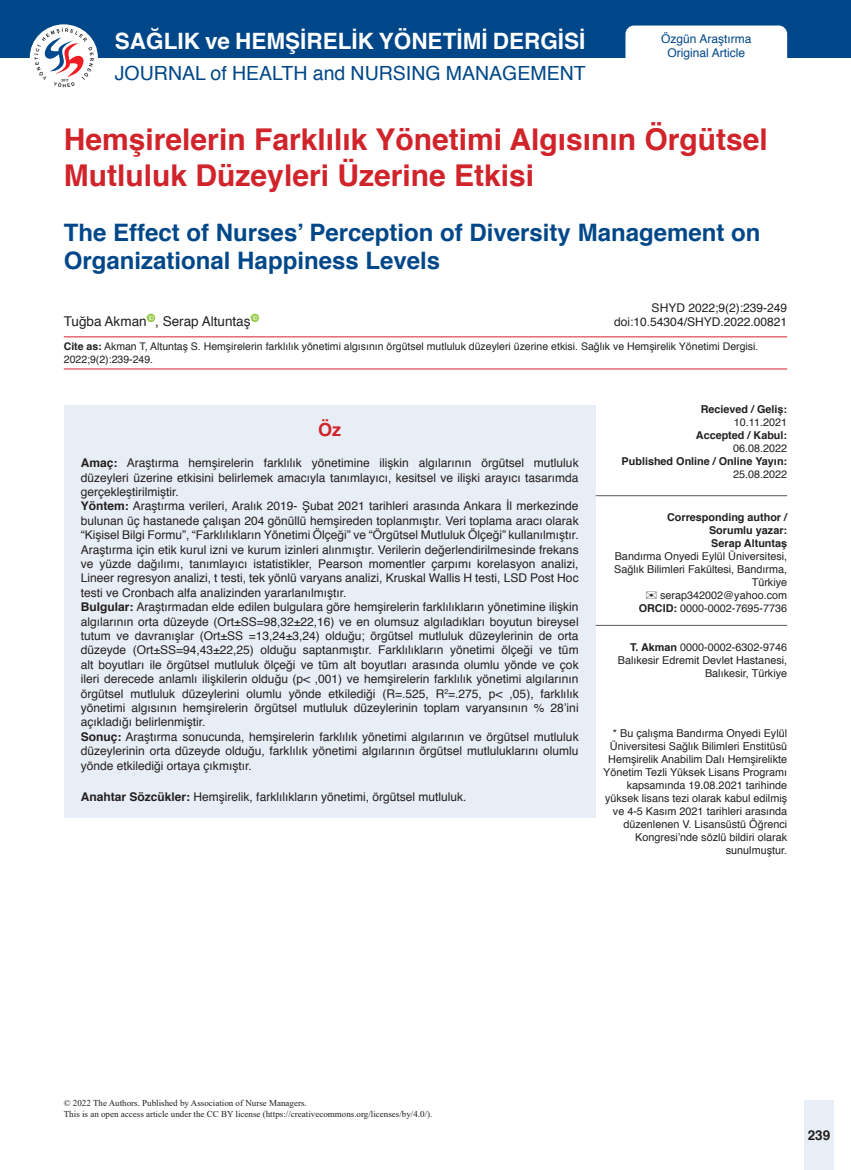
<style>
.page{position:relative;width:851px;height:1170px;background:#fff}
.page>*{position:absolute;margin:0;border:0;box-sizing:border-box;transform-origin:0 0}
.Makale_Başlık_1{font:700 30px/36px "Helvetica";color:#d1232a}
.Makale_Başlık_2{font:700 24px/28.8px "Helvetica";color:#004789}
.t1{font:700 22.5px "Helvetica";color:#fff}
.t2{font:19.5px "Helvetica";color:#004789}
.Öz_başlık{font:700 18px "Helvetica";color:#d1232a}
.Yazarlar{font:13.5px "Helvetica";color:#231f20}
.t3{font:700 13.5px "Helvetica";color:#231f20}
.Öz{font:12px/14.4px "Helvetica";color:#231f20;text-align:justify}
.Anahtar_kelimeler{font:12px "Helvetica";color:#231f20}
.DOI{font:12px "Helvetica";color:#231f20}
.t4{font:12px/14.4px "Helvetica";color:#004789;text-align:center}
.Diğer_yazarlar{font:10.8px/12.9px "Helvetica";color:#231f20;text-align:right}
.Sorumlu_yazar{font:10.8px/12.9px "Helvetica";color:#231f20;text-align:right}
.Geliş_kabul_tarihile{font:700 10.8px "Helvetica";color:#231f20}
.Sorumlu_yazar-2{font:700 10.8px/12.9px "Helvetica";color:#231f20;text-align:right}
.Geliş_kabul_tarihile-2{font:10.8px "Helvetica";color:#231f20}
.Atıf{font:10.5px/12.6px "Helvetica";color:#231f20}
.t5{font:9px/10.8px "Times New Roman";color:#231f20}
.s1{font-weight:700}
</style>
<div class="page">
<div style="left:0;top:0;width:850px;height:57px;background:#004789"></div>
<div style="left:30px;top:24px;width:68px;height:66px;background:#fff;border-radius:50%"></div>
<svg style="left:34px;top:28px;width:60px;height:59px"></svg>
<div style="left:625px;top:26px;width:162px;height:32px;background:#fff"></div>
<div style="left:804px;top:1099px;width:29px;height:70px;background:#e8eef6"></div>
<hr style="left:64px;top:336px;width:723px;height:1px;background:#d1232a">
<hr style="left:64px;top:368px;width:723px;height:1px;background:#d1232a">
<svg style="left:147px;top:313px;width:8px;height:9px"></svg>
<svg style="left:149px;top:315px;width:4px;height:5px"></svg>
<svg style="left:250px;top:313px;width:9px;height:9px"></svg>
<svg style="left:253px;top:315px;width:4px;height:5px"></svg>
<div style="left:64px;top:405px;width:531px;height:413px;background:#e8eef6"></div>
<hr style="left:595px;top:495px;width:192px;height:1px;background:#57585a">
<hr style="left:595px;top:625px;width:192px;height:1px;background:#57585a">
<h3 class="t1" style="left:115px;top:23px;width:472px">SAĞLIK ve HEMŞİRELİK YÖNETİMİ DERGİSİ</h3>
<h3 class="t2" style="left:115px;top:58px;width:472px">JOURNAL of HEALTH and NURSING MANAGEMENT</h3>
<p class="t4" style="left:661px;top:32px;width:92px">Özgün Araştırma<br>Original Article</p>
<p class="Makale_Başlık_1" style="left:64px;top:122px;width:705px">Hemşirelerin Farklılık Yönetimi Algısının Örgütsel<br>Mutluluk Düzeyleri Üzerine Etkisi</p>
<p class="Makale_Başlık_2" style="left:64px;top:218px;width:698px">The Effect of Nurses’ Perception of Diversity Management on<br>Organizational Happiness Levels</p>
<p class="DOI" style="left:651px;top:298px;width:137px">SHYD 2022;9(2):239-249</p>
<p class="DOI" style="left:614px;top:313px;width:174px">doi:10.54304/SHYD.2022.00821</p>
<p class="Atıf" style="left:64px;top:340px;width:696px"><span class="s1">Cite as:</span> Akman T, Altuntaş S. Hemşirelerin farklılık yönetimi algısının örgütsel mutluluk düzeyleri üzerine etkisi. Sağlık ve Hemşirelik Yönetimi Dergisi.<br>2022;9(2):239-249.</p>
<p class="Yazarlar" style="left:64px;top:311px;width:188px">Tuğba Akman , Serap Altuntaş</p>
<p class="Öz_başlık" style="left:318px;top:415px;width:25px">Öz</p>
<p class="Öz" style="left:81px;top:456px;width:499px"><span class="s1">Amaç:</span> Araştırma hemşirelerin farklılık yönetimine ilişkin algılarının örgütsel mutluluk düzeyleri üzerine etkisini belirlemek amacıyla tanımlayıcı, kesitsel ve ilişki arayıcı tasarımda gerçekleştirilmiştir.</p>
<p class="Öz" style="left:81px;top:499px;width:499px"><span class="s1">Yöntem:</span> Araştırma verileri, Aralık 2019- Şubat 2021 tarihleri arasında Ankara İl merkezinde bulunan üç hastanede çalışan 204 gönüllü hemşireden toplanmıştır. Veri toplama aracı olarak “Kişisel Bilgi Formu”, “Farklılıkların Yönetimi Ölçeği” ve “Örgütsel Mutluluk Ölçeği” kullanılmıştır.<br>Araştırma için etik kurul izni ve kurum izinleri alınmıştır. Verilerin değerlendirilmesinde frekans ve yüzde dağılımı, tanımlayıcı istatistikler, Pearson momentler çarpımı korelasyon analizi, Lineer regresyon analizi, t testi, tek yönlü varyans analizi, Kruskal Wallis H testi, LSD Post Hoc testi ve Cronbach alfa analizinden yararlanılmıştır.</p>
<p class="Öz" style="left:81px;top:600px;width:499px"><span class="s1">Bulgular:</span> Araştırmadan elde edilen bulgulara göre hemşirelerin farklılıkların yönetimine ilişkin algılarının orta düzeyde (Ort±SS=98,32±22,16) ve en olumsuz algıladıkları boyutun bireysel tutum ve davranışlar (Ort±SS =13,24±3,24) olduğu; örgütsel mutluluk düzeylerinin de orta düzeyde (Ort±SS=94,43±22,25) olduğu saptanmıştır. Farklılıkların yönetimi ölçeği ve tüm alt boyutları ile örgütsel mutluluk ölçeği ve tüm alt boyutları arasında olumlu yönde ve çok ileri derecede anlamlı ilişkilerin olduğu (p&lt; ,001) ve hemşirelerin farklılık yönetimi algılarının örgütsel mutluluk düzeylerini olumlu yönde etkilediği (R=.525, R<sup>2</sup>=.275, p&lt; ,05), farklılık yönetimi algısının hemşirelerin örgütsel mutluluk düzeylerinin toplam varyansının % 28’ini açıkladığı belirlenmiştir.</p>
<p class="Öz" style="left:81px;top:729px;width:499px"><span class="s1">Sonuç:</span> Araştırma sonucunda, hemşirelerin farklılık yönetimi algılarının ve örgütsel mutluluk düzeylerinin orta düzeyde olduğu, farklılık yönetimi algılarının örgütsel mutluluklarını olumlu yönde etkilediği ortaya çıkmıştır.</p>
<p class="Anahtar_kelimeler" style="left:81px;top:787px;width:387px"><span class="s1">Anahtar Sözcükler:</span> Hemşirelik, farklılıkların yönetimi, örgütsel mutluluk.</p>
<p class="Geliş_kabul_tarihile" style="left:700px;top:401px;width:88px">Recieved / Geliş:</p>
<p class="Geliş_kabul_tarihile-2" style="left:733px;top:414px;width:55px">10.11.2021</p>
<p class="Geliş_kabul_tarihile" style="left:695px;top:426px;width:93px">Accepted / Kabul:</p>
<p class="Geliş_kabul_tarihile-2" style="left:733px;top:440px;width:56px">06.08.2022</p>
<p class="Geliş_kabul_tarihile" style="left:621px;top:452px;width:167px">Published Online / Online Yayın:</p>
<p class="Geliş_kabul_tarihile-2" style="left:733px;top:466px;width:56px">25.08.2022</p>
<p class="Sorumlu_yazar-2" style="left:667px;top:511px;width:122px">Corresponding author /<br>Sorumlu yazar:</p>
<p class="Sorumlu_yazar-2" style="left:711px;top:537px;width:77px">Serap Altuntaş</p>
<p class="Sorumlu_yazar" style="left:614px;top:550px;width:174px">Bandırma Onyedi Eylül Üniversitesi,<br>Sağlık Bilimleri Fakültesi, Bandırma,<br>Türkiye</p>
<p class="Sorumlu_yazar" style="left:645px;top:589px;width:143px">✉ serap342002@yahoo.com</p>
<p class="Sorumlu_yazar" style="left:638px;top:602px;width:150px"><span class="s1">ORCID:</span> 0000-0002-7695-7736</p>
<p class="Diğer_yazarlar" style="left:617px;top:641px;width:171px"><span class="s1">T. Akman</span> 0000-0002-6302-9746<br>Balıkesir Edremit Devlet Hastanesi,<br>Balıkesir, Türkiye</p>
<p class="Diğer_yazarlar" style="left:603px;top:726px;width:185px">* Bu çalışma Bandırma Onyedi Eylül Üniversitesi Sağlık Bilimleri Enstitüsü Hemşirelik Anabilim Dalı Hemşirelikte Yönetim Tezli Yüksek Lisans Programı kapsamında 19.08.2021 tarihinde yüksek lisans tezi olarak kabul edilmiş ve 4-5 Kasım 2021 tarihleri arasında düzenlenen V. Lisansüstü Öğrenci Kongresi’nde sözlü bildiri olarak sunulmuştur.</p>
<p class="t5" style="left:64px;top:1097px;width:370px">© 2022 The Authors. Published by Association of Nurse Managers.<br>This is an open access article under the CC BY license (https://creativecommons.org/licenses/by/4.0/).</p>
<p class="t3" style="left:807px;top:1124px;width:24px">239</p>
</div>
